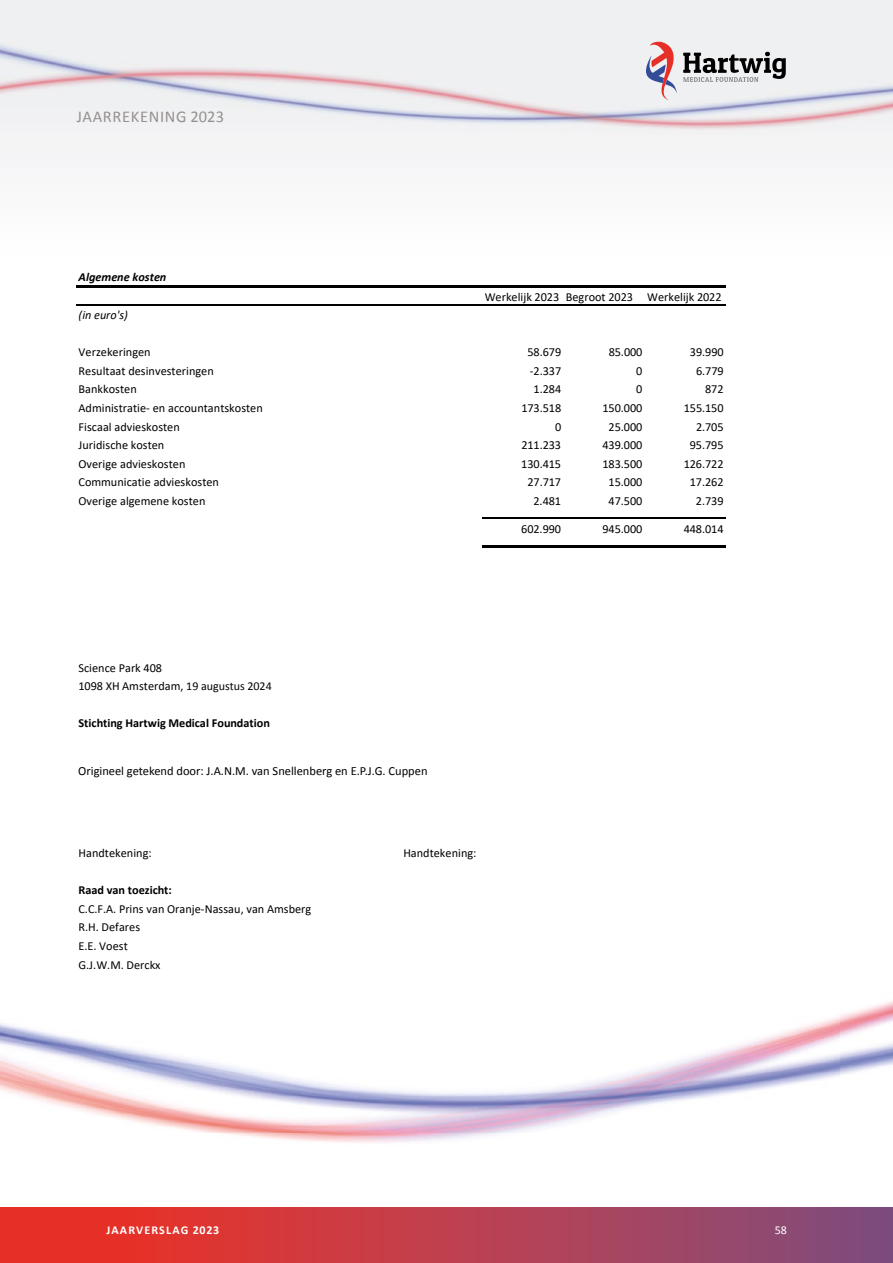
<style>
.page{position:relative;width:893px;height:1263px;background:#fff}
.page>*{position:absolute;margin:0;border:0;box-sizing:border-box;transform-origin:0 0}
.t1{font:16.5px "Calibri";letter-spacing:.04em;color:#959191}
.t2{font:12.45px "Calibri";color:#000}
.t3{font:12.3px/18.6px "Calibri";color:#000}
.t4{font:700 12.3px "Calibri";letter-spacing:.005em;color:#000}
.t5{font:italic 700 12.3px "Calibri";color:#000}
.t6{font:italic 12.3px "Calibri";color:#000}
.t7{font:700 12px "Calibri";letter-spacing:.09em;color:#fff}
.t8{font:12px "Calibri";color:#000}
.t9{font:12px "Calibri";color:#fff}
</style>
<div class="page">
<div style="left:0;top:1208px;width:893px;height:55px;background:linear-gradient(to right,#f52f1e,#824e7e)"></div>
<hr style="left:0;top:0;width:893px;height:3px;background:#eff0f1">
<svg style="left:683px;top:52px;width:103px;height:30px"></svg>
<svg style="left:646px;top:41px;width:31px;height:59px"></svg>
<img style="left:0;top:1001px;width:893px;height:142px">
<hr style="left:76px;top:285px;width:650px;height:3px;background:#000">
<hr style="left:76px;top:304px;width:650px;height:2px;background:#000">
<hr style="left:482px;top:518px;width:244px;height:1px;background:#000">
<hr style="left:482px;top:545px;width:244px;height:2px;background:#000">
<h1 class="t1" style="left:77px;top:106px;width:149px">JAARREKENING 2023</h1>
<p class="t5" style="left:79px;top:268px;width:89px">Algemene kosten</p>
<p class="t3" style="left:485px;top:287px;width:238px">Werkelijk 2023 Begroot 2023 Werkelijk 2022</p>
<p class="t6" style="left:79px;top:307px;width:51px">(in euro's)</p>
<p class="t3" style="left:79px;top:343px;width:74px">Verzekeringen</p>
<p class="t3" style="left:527px;top:343px;width:35px">58.679</p>
<p class="t3" style="left:609px;top:343px;width:35px">85.000</p>
<p class="t3" style="left:690px;top:343px;width:35px">39.990</p>
<p class="t3" style="left:79px;top:361px;width:137px">Resultaat desinvesteringen</p>
<p class="t3" style="left:530px;top:361px;width:33px">-2.337</p>
<p class="t3" style="left:636px;top:361px;width:8px">0</p>
<p class="t3" style="left:696px;top:361px;width:29px">6.779</p>
<p class="t3" style="left:79px;top:380px;width:60px">Bankkosten</p>
<p class="t3" style="left:534px;top:380px;width:29px">1.284</p>
<p class="t3" style="left:636px;top:380px;width:8px">0</p>
<p class="t3" style="left:705px;top:380px;width:20px">872</p>
<p class="t3" style="left:79px;top:398px;width:186px">Administratie- en accountantskosten</p>
<p class="t3" style="left:521px;top:398px;width:41px">173.518</p>
<p class="t3" style="left:602px;top:398px;width:41px">150.000</p>
<p class="t3" style="left:684px;top:398px;width:41px">155.150</p>
<p class="t3" style="left:79px;top:417px;width:103px">Fiscaal advieskosten</p>
<p class="t3" style="left:555px;top:417px;width:8px">0</p>
<p class="t3" style="left:609px;top:417px;width:35px">25.000</p>
<p class="t3" style="left:696px;top:417px;width:29px">2.705</p>
<p class="t3" style="left:79px;top:435px;width:87px">Juridische kosten</p>
<p class="t3" style="left:521px;top:435px;width:41px">211.233</p>
<p class="t3" style="left:602px;top:435px;width:41px">439.000</p>
<p class="t3" style="left:690px;top:435px;width:35px">95.795</p>
<p class="t3" style="left:79px;top:454px;width:108px">Overige advieskosten</p>
<p class="t3" style="left:521px;top:454px;width:41px">130.415</p>
<p class="t3" style="left:602px;top:454px;width:41px">183.500</p>
<p class="t3" style="left:684px;top:454px;width:41px">126.722</p>
<p class="t3" style="left:79px;top:472px;width:142px">Communicatie advieskosten</p>
<p class="t3" style="left:527px;top:472px;width:35px">27.717</p>
<p class="t3" style="left:609px;top:472px;width:35px">15.000</p>
<p class="t3" style="left:690px;top:472px;width:35px">17.262</p>
<p class="t3" style="left:79px;top:491px;width:128px">Overige algemene kosten</p>
<p class="t3" style="left:533px;top:491px;width:29px">2.481</p>
<p class="t3" style="left:609px;top:491px;width:35px">47.500</p>
<p class="t3" style="left:696px;top:491px;width:29px">2.739</p>
<p class="t3" style="left:521px;top:519px;width:41px">602.990</p>
<p class="t3" style="left:602px;top:519px;width:41px">945.000</p>
<p class="t3" style="left:684px;top:519px;width:41px">448.014</p>
<p class="t3" style="left:79px;top:658px;width:163px">Science Park 408<br>1098 XH Amsterdam, juni 2024</p>
<p class="t4" style="left:79px;top:715px;width:193px">Stichting Hartwig Medical Foundation</p>
<p class="t8" style="left:186px;top:679px;width:87px">19 augustus 2024</p>
<p class="t2" style="left:78px;top:763px;width:351px">Origineel getekend door: J.A.N.M. van Snellenberg en E.P.J.G. Cuppen</p>
<p class="t3" style="left:79px;top:843px;width:75px">Handtekening:</p>
<p class="t3" style="left:403px;top:843px;width:75px">Handtekening:</p>
<p class="t4" style="left:79px;top:881px;width:95px">Raad van toezicht:</p>
<p class="t3" style="left:79px;top:899px;width:234px">C.C.F.A. Prins van Oranje-Nassau, van Amsberg<br>R.H. Defares<br>E.E. Voest<br>G.J.W.M. Derckx</p>
<p class="t7" style="left:107px;top:1222px;width:114px">JAARVERSLAG 2023</p>
<p class="t9" style="left:775px;top:1222px;width:14px">58</p>
</div>
